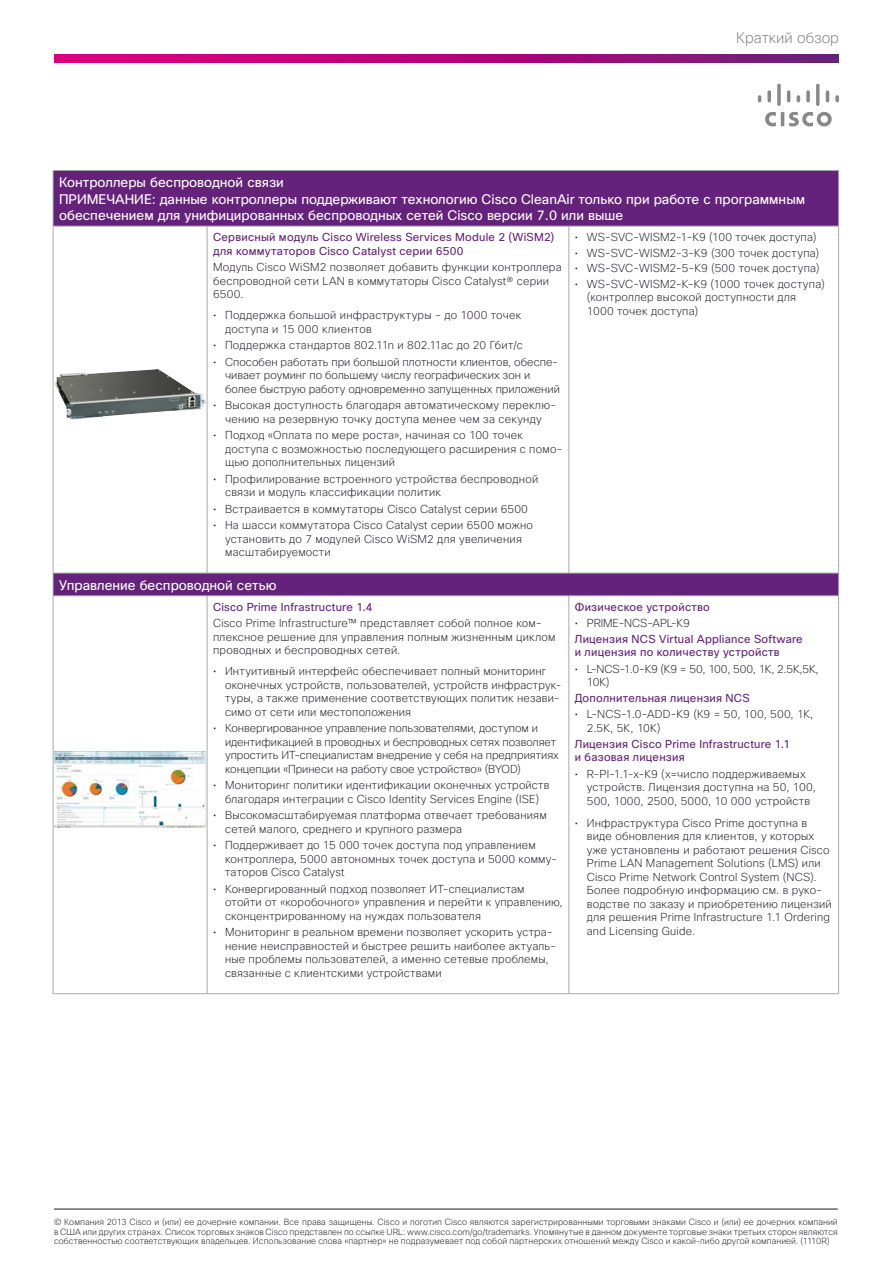
<style>
.page{position:relative;width:893px;height:1263px;background:#fff}
.page>*{position:absolute;margin:0;border:0;box-sizing:border-box;transform-origin:0 0}
.t1{font:200 15px "Cisco Sans";color:#7b7c7e}
.t2{font:13.5px/16.5px "Cisco Sans";color:#fff}
.t3{font:200 11.25px/13.5px "Cisco Sans";letter-spacing:.015em;color:#1a171c}
.t4{font:11.25px/13.5px "Cisco Sans";letter-spacing:.02em;color:#65227a}
.t5{font:200 11.25px/13.5px "Cisco Sans";letter-spacing:-.005em;color:#1a171c}
.t6{font:200 11.25px/13.5px "Cisco Sans";letter-spacing:-.02em;color:#1a171c}
.t7{font:200 8.7px/9.4px "Cisco Sans";letter-spacing:.005em;color:#1a171c;text-align:justify}
</style>
<div class="page">
<hr style="left:54px;top:1209px;width:784px;height:1px;background:#1a171c">
<svg style="left:54px;top:54px;width:785px;height:8px"></svg>
<svg style="left:758px;top:84px;width:81px;height:42px"></svg>
<div style="left:53px;top:170px;width:786px;height:56px;background:#65227a"></div>
<div style="left:53px;top:573px;width:786px;height:23px;background:#65227a"></div>
<hr style="left:53px;top:171px;width:1px;height:55px;background:#a9aaac">
<hr style="left:838px;top:171px;width:1px;height:55px;background:#a9aaac">
<hr style="left:53px;top:170px;width:786px;height:1px;background:#a9aaac">
<hr style="left:53px;top:226px;width:1px;height:347px;background:#a9aaac">
<hr style="left:53px;top:226px;width:154px;height:1px;background:#a9aaac">
<hr style="left:207px;top:226px;width:1px;height:347px;background:#a9aaac">
<hr style="left:207px;top:226px;width:362px;height:1px;background:#a9aaac">
<hr style="left:568px;top:226px;width:1px;height:347px;background:#a9aaac">
<hr style="left:838px;top:226px;width:1px;height:347px;background:#a9aaac">
<hr style="left:569px;top:226px;width:270px;height:1px;background:#a9aaac">
<svg style="left:53px;top:574px;width:1px;height:21px"></svg>
<svg style="left:838px;top:574px;width:1px;height:21px"></svg>
<hr style="left:53px;top:573px;width:786px;height:1px;background:#a9aaac">
<hr style="left:53px;top:596px;width:1px;height:397px;background:#a9aaac">
<hr style="left:53px;top:595px;width:154px;height:1px;background:#a9aaac">
<hr style="left:207px;top:596px;width:1px;height:397px;background:#a9aaac">
<hr style="left:207px;top:595px;width:362px;height:1px;background:#a9aaac">
<hr style="left:568px;top:596px;width:1px;height:397px;background:#a9aaac">
<hr style="left:838px;top:596px;width:1px;height:397px;background:#a9aaac">
<hr style="left:569px;top:595px;width:270px;height:1px;background:#a9aaac">
<hr style="left:53px;top:993px;width:786px;height:1px;background:#a9aaac">
<img style="left:54px;top:369px;width:152px;height:50px">
<img style="left:54px;top:751px;width:152px;height:76px">
<h1 class="t1" style="left:736px;top:32px;width:104px">Краткий обзор</h1>
<p class="t2" style="left:59px;top:175px;width:748px">Контроллеры беспроводной связи<br>ПРИМЕЧАНИЕ: данные контроллеры поддерживают технологию Cisco CleanAir только при работе с программным обеспечением для унифицированных беспроводных сетей Cisco версии 7.0 или выше</p>
<p class="t4" style="left:213px;top:231px;width:343px">Сервисный модуль Cisco Wireless Services Module 2 (WiSM2) для коммутаторов Cisco Catalyst серии 6500</p>
<p class="t3" style="left:213px;top:261px;width:350px">Модуль Cisco WiSM2 позволяет добавить функции контроллера беспроводной сети LAN в коммутаторы Cisco Catalyst® серии<br>6500.</p>
<p class="t3" style="left:225px;top:309px;width:298px;text-indent:-12px">• Поддержка большой инфраструктуры - до 1000 точек доступа и 15 000 клиентов</p>
<p class="t3" style="left:213px;top:339px;width:311px">• Поддержка стандартов 802.11n и 802.11ac до 20 Гбит/с</p>
<p class="t3" style="left:225px;top:356px;width:336px;text-indent:-12px">• Способен работать при большой плотности клиентов, обеспе&shy;чивает роуминг по большему числу географических зон и более быструю работу одновременно запущенных приложений</p>
<p class="t3" style="left:213px;top:399px;width:345px;text-align:center">• Высокая доступность благодаря автоматическому переклю&shy;чению на резервную точку доступа менее чем за секунду</p>
<p class="t3" style="left:225px;top:429px;width:339px;text-indent:-12px">• Подход «Оплата по мере роста», начиная со 100 точек доступа с возможностью последующего расширения с помо&shy;щью дополнительных лицензий</p>
<p class="t3" style="left:225px;top:473px;width:315px;text-indent:-12px">• Профилирование встроенного устройства беспроводной связи и модуль классификации политик</p>
<p class="t3" style="left:213px;top:503px;width:316px">• Встраивается в коммутаторы Cisco Catalyst серии 6500</p>
<p class="t3" style="left:225px;top:519px;width:309px;text-indent:-12px">• На шасси коммутатора Cisco Catalyst серии 6500 можно установить до 7 модулей Cisco WiSM2 для увеличения масштабируемости</p>
<p class="t3" style="left:575px;top:231px;width:243px">• WS-SVC-WISM2-1-K9 (100 точек доступа)</p>
<p class="t3" style="left:575px;top:247px;width:246px">• WS-SVC-WISM2-3-K9 (300 точек доступа)</p>
<p class="t3" style="left:575px;top:262px;width:246px">• WS-SVC-WISM2-5-K9 (500 точек доступа)</p>
<p class="t3" style="left:587px;top:278px;width:239px;text-indent:-12px">• WS-SVC-WISM2-K-K9 (1000 точек доступа) (контроллер высокой доступности для<br>1000 точек доступа)</p>
<p class="t2" style="left:59px;top:578px;width:219px">Управление беспроводной сетью</p>
<p class="t4" style="left:213px;top:601px;width:161px">Cisco Prime Infrastructure 1.4</p>
<p class="t3" style="left:213px;top:617px;width:344px">Cisco Prime Infrastructure™ представляет собой полное ком&shy;плексное решение для управления полным жизненным циклом проводных и беспроводных сетей.</p>
<p class="t3" style="left:225px;top:665px;width:338px;text-indent:-12px">• Интуитивный интерфейс обеспечивает полный мониторинг оконечных устройств, пользователей, устройств инфраструк&shy;туры, а также применение соответствующих политик незави&shy;симо от сети или местоположения</p>
<p class="t5" style="left:225px;top:722px;width:335px;text-indent:-12px">• Конвергированное управление пользователями, доступом и идентификацией в проводных и беспроводных сетях позволяет упростить ИТ-специалистам внедрение у себя на предприятиях концепции «Принеси на работу свое устройство» (BYOD)</p>
<p class="t3" style="left:213px;top:779px;width:338px;text-align:center">• Мониторинг политики идентификации оконечных устройств благодаря интеграции с Cisco Identity Services Engine (ISE)</p>
<p class="t3" style="left:225px;top:809px;width:323px;text-indent:-12px">• Высокомасштабируемая платформа отвечает требованиям сетей малого, среднего и крупного размера</p>
<p class="t3" style="left:225px;top:839px;width:334px;text-indent:-12px">• Поддерживает до 15 000 точек доступа под управлением контроллера, 5000 автономных точек доступа и 5000 комму&shy;таторов Cisco Catalyst</p>
<p class="t3" style="left:225px;top:883px;width:339px;text-indent:-12px">• Конвергированный подход позволяет ИТ-специалистам отойти от «коробочного» управления и перейти к управлению, сконцентрированному на нуждах пользователя</p>
<p class="t3" style="left:225px;top:926px;width:333px;text-indent:-12px">• Мониторинг в реальном времени позволяет ускорить устра&shy;нение неисправностей и быстрее решить наиболее актуаль&shy;ные проблемы пользователей, а именно сетевые проблемы, связанные с клиентскими устройствами</p>
<p class="t4" style="left:575px;top:601px;width:137px">Физическое устройство</p>
<p class="t5" style="left:575px;top:617px;width:116px">• PRIME-NCS-APL-K9</p>
<p class="t4" style="left:575px;top:633px;width:229px">Лицензия NCS Virtual Appliance Software и лицензия по количеству устройств</p>
<p class="t6" style="left:587px;top:663px;width:233px;text-indent:-12px">• L-NCS-1.0-K9 (K9 = 50, 100, 500, 1K, 2.5K,5K,<br>10K)</p>
<p class="t4" style="left:575px;top:692px;width:176px">Дополнительная лицензия NCS</p>
<p class="t3" style="left:587px;top:708px;width:228px;text-indent:-12px">• L-NCS-1.0-ADD-K9 (К9 = 50, 100, 500, 1K,<br>2.5K, 5K, 10K)</p>
<p class="t4" style="left:575px;top:738px;width:217px">Лицензия Cisco Prime Infrastructure 1.1 и базовая лицензия</p>
<p class="t3" style="left:587px;top:768px;width:230px;text-indent:-12px">• R-PI-1.1-x-K9 (x=число поддерживаемых устройств. Лицензия доступна на 50, 100,<br>500, 1000, 2500, 5000, 10 000 устройств</p>
<p class="t3" style="left:587px;top:817px;width:246px;text-indent:-12px">• Инфраструктура Cisco Prime доступна в виде обновления для клиентов, у которых уже установлены и работают решения Cisco Prime LAN Management Solutions (LMS) или Cisco Prime Network Control System (NCS).<br>Более подробную информацию см. в руко&shy;водстве по заказу и приобретению лицензий для решения Prime Infrastructure 1.1 Ordering and Licensing Guide.</p>
<p class="t7" style="left:54px;top:1218px;width:785px">© Компания 2013 Cisco и (или) ее дочерние компании. Все права защищены. Cisco и логотип Cisco являются зарегистрированными торговыми знаками Cisco и (или) ее дочерних компаний в США или других странах. Список торговых знаков Cisco представлен по ссылке URL: www.cisco.com/go/trademarks. Упомянутые в данном документе торговые знаки третьих сторон являются собственностью соответствующих владельцев. Использование слова «партнер» не подразумевает под собой партнерских отношений между Cisco и какой-либо другой компанией. (1110R)</p>
</div>
